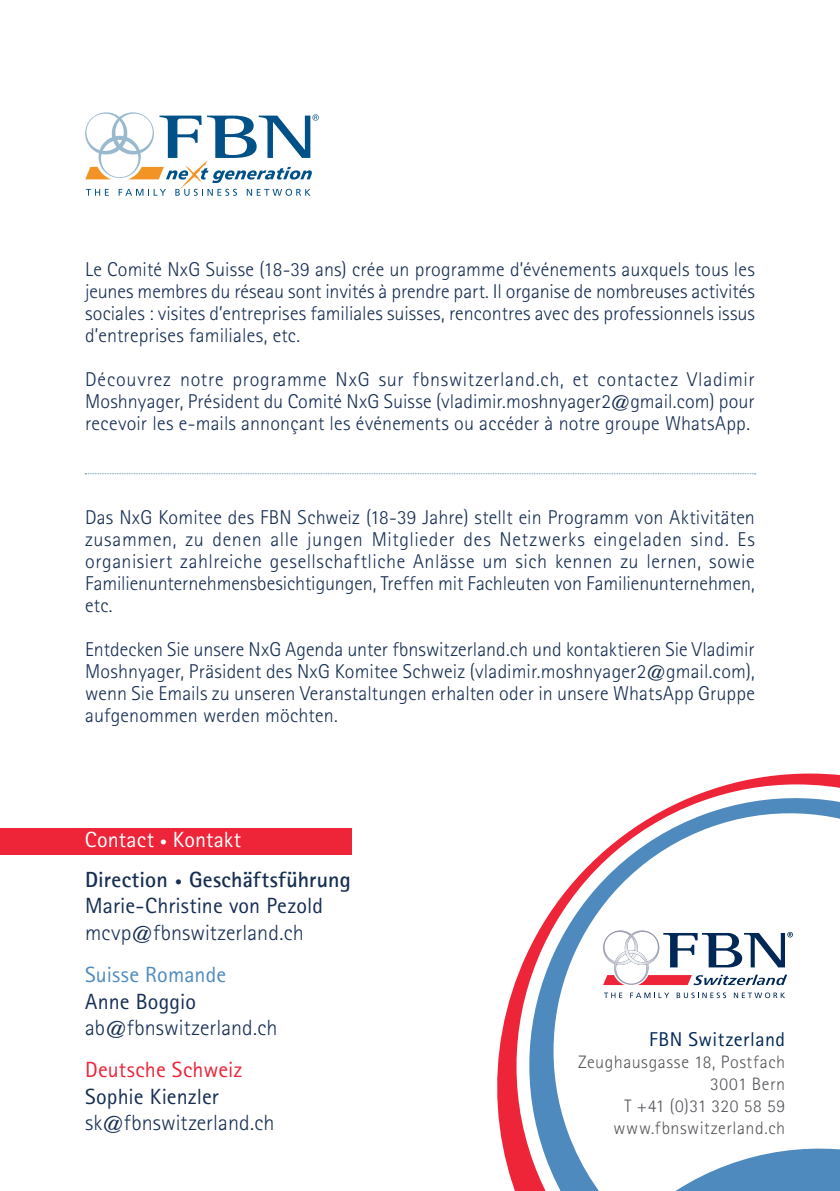
<style>
.page{position:relative;width:840px;height:1191px;background:#fff}
.page>*{position:absolute;margin:0;border:0;box-sizing:border-box;transform-origin:0 0}
.t1{font:300 22px "AT Rotis Sans Serif";letter-spacing:.005em;color:#152e52}
.t2{font:700 22px/26.4px "AT Rotis Sans Serif";letter-spacing:.01em;color:#152e52}
.t3{font:22px "AT Rotis Sans Serif";letter-spacing:.005em;color:#152e52}
.t4{font:22px "AT Rotis Sans Serif";letter-spacing:.005em;color:#ed2338}
.t5{font:22px "AT Rotis Sans Serif";letter-spacing:.005em;color:#fff}
.t6{font:22px "AT Rotis Sans Serif";letter-spacing:.005em;color:#4f8abe}
.t7{font:300 20px/22px "AT Rotis Sans Serif";letter-spacing:.005em;color:#152e52;text-align:justify}
.t8{font:20px "AT Rotis Sans Serif";letter-spacing:.02em;color:#002856}
.t9{font:300 18px/22px "AT Rotis Sans Serif";letter-spacing:.03em;color:#54565a;text-align:right}
.s1{font-weight:300;font-size:14px}
.s2{font-size:14px}
.s3{font-weight:400}
</style>
<div class="page">
<svg style="left:497px;top:995px;width:14px;height:184px;fill:#ee2439"></svg>
<svg style="left:511px;top:773px;width:328px;height:418px"></svg>
<svg style="left:603px;top:992px;width:19px;height:6px"></svg>
<svg style="left:630px;top:992px;width:38px;height:6px"></svg>
<svg style="left:676px;top:992px;width:49px;height:6px"></svg>
<svg style="left:733px;top:992px;width:51px;height:6px"></svg>
<svg style="left:601px;top:930px;width:191px;height:55px"></svg>
<div style="left:0;top:828px;width:351px;height:27px;background:#ee2439"></div>
<svg style="left:85px;top:112px;width:233px;height:84px"></svg>
<svg style="left:85px;top:473px;width:670px;height:1px"></svg>
<p class="t7" style="left:85px;top:258px;width:671px">Le Comité NxG Suisse (18-39 ans) crée un programme d’événements auxquels tous les jeunes membres du réseau sont invités à prendre part. Il organise de nombreuses activités sociales : visites d’entreprises familiales suisses, rencontres avec des professionnels issus d’entreprises familiales, etc.</p>
<p class="t7" style="left:85px;top:368px;width:671px">Découvrez notre programme NxG sur fbnswitzerland.ch, et contactez Vladimir Moshnyager, Président du Comité NxG Suisse (vladimir.moshnyager2@gmail.com) pour recevoir les e-mails annonçant les événements ou accéder à notre groupe WhatsApp.</p>
<p class="t7" style="left:85px;top:506px;width:671px">Das NxG Komitee des FBN Schweiz (18-39 Jahre) stellt ein Programm von Aktivitäten zusammen, zu denen alle jungen Mitglieder des Netzwerks eingeladen sind. Es organisiert zahlreiche gesellschaftliche Anlässe um sich kennen zu lernen, sowie Familienunternehmensbesichtigungen, Treffen mit Fachleuten von Familienunternehmen, etc.</p>
<p class="t7" style="left:85px;top:638px;width:671px">Entdecken Sie unsere NxG Agenda unter fbnswitzerland.ch und kontaktieren Sie Vladimir Moshnyager, Präsident des NxG Komitee Schweiz (vladimir.moshnyager2@gmail.com), wenn Sie Emails zu unseren Veranstaltungen erhalten oder in unsere WhatsApp Gruppe aufgenommen werden möchten.</p>
<p class="t5" style="left:85px;top:826px;width:158px">Contact <span class="s1">•</span> Kontakt</p>
<p class="t2" style="left:85px;top:866px;width:267px">Direction <span class="s2">•</span> Geschäftsführung<br><span class="s3">Marie-Christine von Pezold</span></p>
<p class="t1" style="left:85px;top:919px;width:220px">mcvp@fbnswitzerland.ch</p>
<p class="t6" style="left:85px;top:961px;width:142px">Suisse Romande</p>
<p class="t3" style="left:85px;top:988px;width:112px">Anne Boggio</p>
<p class="t1" style="left:85px;top:1015px;width:194px">ab@fbnswitzerland.ch</p>
<p class="t4" style="left:85px;top:1057px;width:159px">Deutsche Schweiz</p>
<p class="t3" style="left:85px;top:1083px;width:135px">Sophie Kienzler</p>
<p class="t1" style="left:85px;top:1110px;width:191px">sk@fbnswitzerland.ch</p>
<p class="t8" style="left:648px;top:1027px;width:137px">FBN Switzerland</p>
<p class="t9" style="left:577px;top:1051px;width:208px">Zeughausgasse 18, Postfach<br>3001 Bern<br>T +41 (0)31 320 58 59 www.fbnswitzerland.ch</p>
</div>
